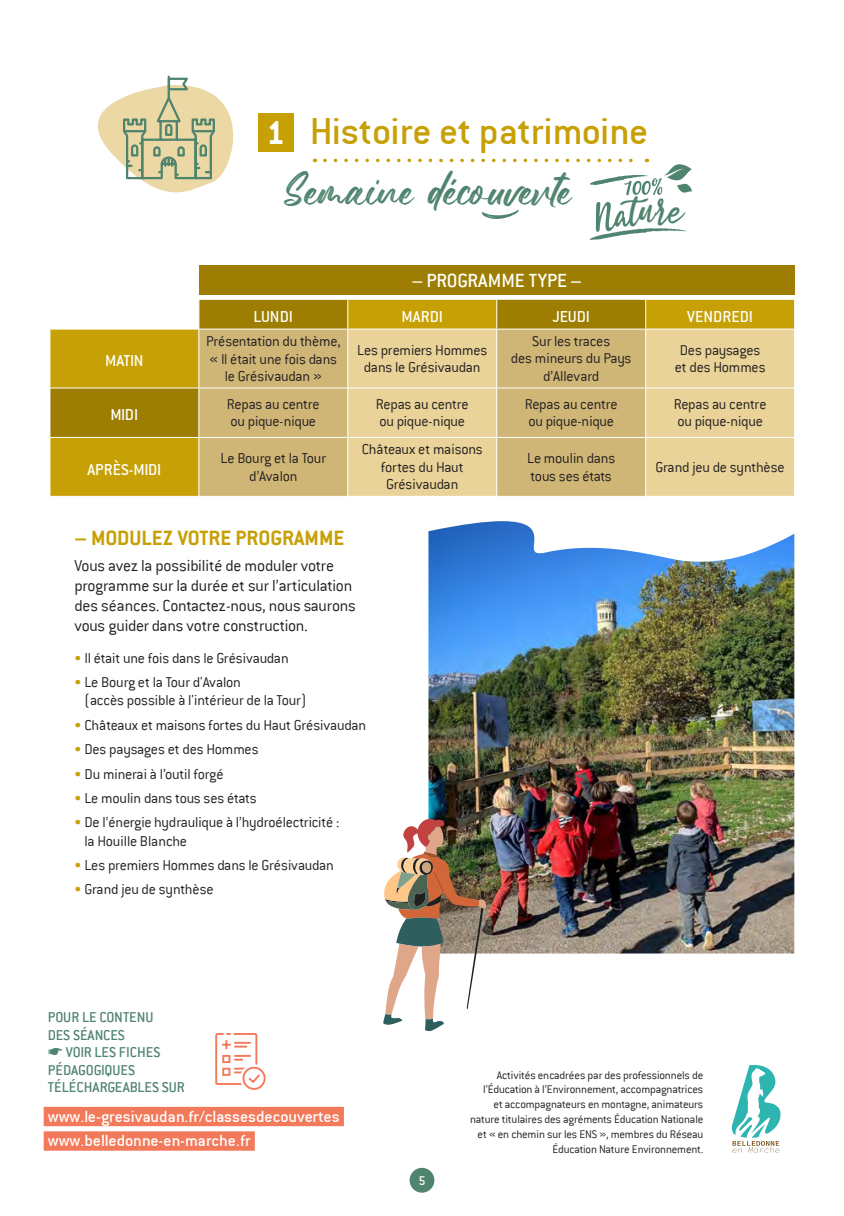
<style>
.page{position:relative;width:844px;height:1216px;background:#fff}
.page>*{position:absolute;margin:0;border:0;box-sizing:border-box;transform-origin:0 0}
.t1{font:47.25px "Brithania";color:#4f846e}
.t2{font:41.65px "Conduit ITC";color:#c7a006}
.t3{font:700 36.4px "Conduit ITC";color:#fff}
.t4{font:700 22.75px "Conduit ITC";color:#c7a006}
.t5{font:500 21px "Conduit ITC";color:#fff}
.t6{font:17.85px/24.5px "Conduit ITC";color:#fff}
.t7{font:300 17.5px/20.1px "Conduit ITC";letter-spacing:-.015em;color:#231f20}
.t8{font:17.5px "Conduit ITC";color:#fff}
.t9{font:300 15.75px/17.5px "Conduit ITC";letter-spacing:-.015em;color:#231f20}
.t10{font:500 15.75px/17.5px "Conduit ITC";color:#4f846e}
.t11{font:14px "Conduit ITC";color:#fff}
.t12{font:300 12.25px/14.9px "Conduit ITC";letter-spacing:-.015em;color:#231f20;text-align:right}
.s1{color:#c7a006}
</style>
<div class="page">
<div style="left:409px;top:1167px;width:25px;height:25px;background:#4f846e;border-radius:50%"></div>
<svg style="left:731px;top:1065px;width:49px;height:87px"></svg>
<div style="left:44px;top:1106px;width:300px;height:20px;background:#f3795b"></div>
<div style="left:44px;top:1131px;width:211px;height:19px;background:#f3795b"></div>
<svg style="left:215px;top:1033px;width:51px;height:57px"></svg>
<div style="left:258px;top:113px;width:35px;height:38px;background:#c7a006"></div>
<img style="left:428px;top:521px;width:366px;height:432px">
<img style="left:383px;top:818px;width:103px;height:213px">
<svg style="left:51px;top:300px;width:743px;height:196px;background:#be9d1c"></svg>
<div style="left:199px;top:329px;width:148px;height:167px;background:#cfb677"></div>
<svg style="left:348px;top:329px;width:446px;height:167px;background:#e0c98e"></svg>
<svg style="left:198px;top:300px;width:1px;height:28px"></svg>
<svg style="left:347px;top:300px;width:1px;height:28px"></svg>
<svg style="left:496px;top:300px;width:1px;height:28px"></svg>
<svg style="left:645px;top:300px;width:1px;height:28px"></svg>
<hr style="left:198px;top:438px;width:1px;height:58px;background:#fff">
<hr style="left:347px;top:438px;width:1px;height:58px;background:#fff">
<hr style="left:496px;top:438px;width:1px;height:58px;background:#fff">
<hr style="left:645px;top:438px;width:1px;height:58px;background:#fff">
<hr style="left:50px;top:328px;width:149px;height:1px;background:#fff">
<hr style="left:199px;top:328px;width:149px;height:1px;background:#fff">
<hr style="left:198px;top:329px;width:1px;height:58px;background:#fff">
<hr style="left:348px;top:328px;width:148px;height:1px;background:#fff">
<hr style="left:347px;top:329px;width:1px;height:58px;background:#fff">
<hr style="left:496px;top:328px;width:149px;height:1px;background:#fff">
<hr style="left:496px;top:329px;width:1px;height:58px;background:#fff">
<hr style="left:645px;top:328px;width:149px;height:1px;background:#fff">
<hr style="left:645px;top:329px;width:1px;height:58px;background:#fff">
<hr style="left:50px;top:387px;width:149px;height:1px;background:#fff">
<hr style="left:199px;top:387px;width:149px;height:1px;background:#fff">
<hr style="left:198px;top:388px;width:1px;height:49px;background:#fff">
<hr style="left:348px;top:387px;width:148px;height:1px;background:#fff">
<hr style="left:347px;top:388px;width:1px;height:49px;background:#fff">
<hr style="left:496px;top:387px;width:149px;height:1px;background:#fff">
<hr style="left:496px;top:388px;width:1px;height:49px;background:#fff">
<hr style="left:645px;top:387px;width:149px;height:1px;background:#fff">
<hr style="left:645px;top:388px;width:1px;height:49px;background:#fff">
<hr style="left:50px;top:437px;width:149px;height:1px;background:#fff">
<hr style="left:199px;top:437px;width:149px;height:1px;background:#fff">
<hr style="left:348px;top:437px;width:148px;height:1px;background:#fff">
<hr style="left:496px;top:437px;width:149px;height:1px;background:#fff">
<hr style="left:645px;top:437px;width:149px;height:1px;background:#fff">
<div style="left:199px;top:265px;width:595px;height:30px;background:#9d7e02"></div>
<svg style="left:97px;top:76px;width:137px;height:117px"></svg>
<svg style="left:325px;top:159px;width:367px;height:81px"></svg>
<p class="t3" style="left:266px;top:110px;width:20px">1</p>
<p class="t2" style="left:310px;top:107px;width:340px">Histoire et patrimoine</p>
<p class="t1" style="left:283px;top:159px;width:288px">Semaine découverte</p>
<p class="t5" style="left:412px;top:268px;width:171px">– PROGRAMME TYPE –</p>
<p class="t8" style="left:105px;top:351px;width:40px">MATIN</p>
<p class="t8" style="left:253px;top:306px;width:41px">LUNDI</p>
<p class="t8" style="left:401px;top:306px;width:43px">MARDI</p>
<p class="t8" style="left:552px;top:306px;width:39px">JEUDI</p>
<p class="t8" style="left:687px;top:306px;width:67px">VENDREDI</p>
<p class="t9" style="left:206px;top:332px;width:136px">Présentation du thème,</p>
<p class="t9" style="left:209px;top:350px;width:129px;text-align:center">« Il était une fois dans le Grésivaudan »</p>
<p class="t9" style="left:357px;top:341px;width:132px;text-align:center">Les premiers Hommes dans le Grésivaudan</p>
<p class="t9" style="left:511px;top:332px;width:122px;text-align:center">Sur les traces<br>des mineurs du Pays d’Allevard</p>
<p class="t9" style="left:674px;top:341px;width:92px;text-align:center">Des paysages et des Hommes</p>
<p class="t8" style="left:110px;top:405px;width:29px">MIDI</p>
<p class="t9" style="left:227px;top:395px;width:94px">Repas au centre ou pique-nique</p>
<p class="t9" style="left:376px;top:395px;width:94px">Repas au centre ou pique-nique</p>
<p class="t9" style="left:524px;top:395px;width:94px">Repas au centre ou pique-nique</p>
<p class="t9" style="left:673px;top:395px;width:94px">Repas au centre ou pique-nique</p>
<p class="t8" style="left:87px;top:459px;width:75px">APRÈS-MIDI</p>
<p class="t9" style="left:220px;top:449px;width:107px;text-align:center">Le Bourg et la Tour d’Avalon</p>
<p class="t9" style="left:361px;top:440px;width:122px;text-align:center">Châteaux et maisons fortes du Haut<br>Grésivaudan</p>
<p class="t9" style="left:527px;top:449px;width:89px">Le moulin dans tous ses états</p>
<p class="t9" style="left:655px;top:458px;width:131px">Grand jeu de synthèse</p>
<p class="t4" style="left:74px;top:524px;width:271px">– MODULEZ VOTRE PROGRAMME</p>
<p class="t7" style="left:74px;top:555px;width:283px">Vous avez la possibilité de moduler votre programme sur la durée et sur l’articulation des séances. Contactez-nous, nous saurons vous guider dans votre construction.</p>
<p class="t9" style="left:74px;top:649px;width:216px"><span class="s1">•</span> Il était une fois dans le Grésivaudan</p>
<p class="t9" style="left:84px;top:673px;width:223px;line-height:18.4px;text-indent:-10px"><span class="s1">•</span> Le Bourg et la Tour d'Avalon<br>(accès possible à l'intérieur de la Tour)</p>
<p class="t9" style="left:74px;top:716px;width:293px"><span class="s1">•</span> Châteaux et maisons fortes du Haut Grésivaudan</p>
<p class="t9" style="left:74px;top:740px;width:185px"><span class="s1">•</span> Des paysages et des Hommes</p>
<p class="t9" style="left:74px;top:765px;width:150px"><span class="s1">•</span> Du minerai à l’outil forgé</p>
<p class="t9" style="left:74px;top:789px;width:183px"><span class="s1">•</span> Le moulin dans tous ses états</p>
<p class="t9" style="left:84px;top:813px;width:256px;line-height:18.4px;text-indent:-10px"><span class="s1">•</span> De l’énergie hydraulique à l’hydroélectricité : la Houille Blanche</p>
<p class="t9" style="left:74px;top:856px;width:261px"><span class="s1">•</span> Les premiers Hommes dans le Grésivaudan</p>
<p class="t9" style="left:74px;top:880px;width:141px"><span class="s1">•</span> Grand jeu de synthèse</p>
<p class="t10" style="left:48px;top:1008px;width:138px">POUR LE CONTENU<br>DES SÉANCES<br>☛ VOIR LES FICHES<br>PÉDAGOGIQUES<br>TÉLÉCHARGEABLES SUR</p>
<p class="t6" style="left:48px;top:1103px;width:293px">www.le-gresivaudan.fr/classesdecouvertes www.belledonne-en-marche.fr</p>
<p class="t11" style="left:418px;top:1172px;width:9px">5</p>
<p class="t12" style="left:470px;top:1067px;width:235px">Activités encadrées par des professionnels de l’Éducation à l’Environnement, accompagnatrices<br>et accompagnateurs en montagne, animateurs nature titulaires des agréments Éducation Nationale et « en chemin sur les ENS », membres du Réseau Éducation Nature Environnement.</p>
</div>
